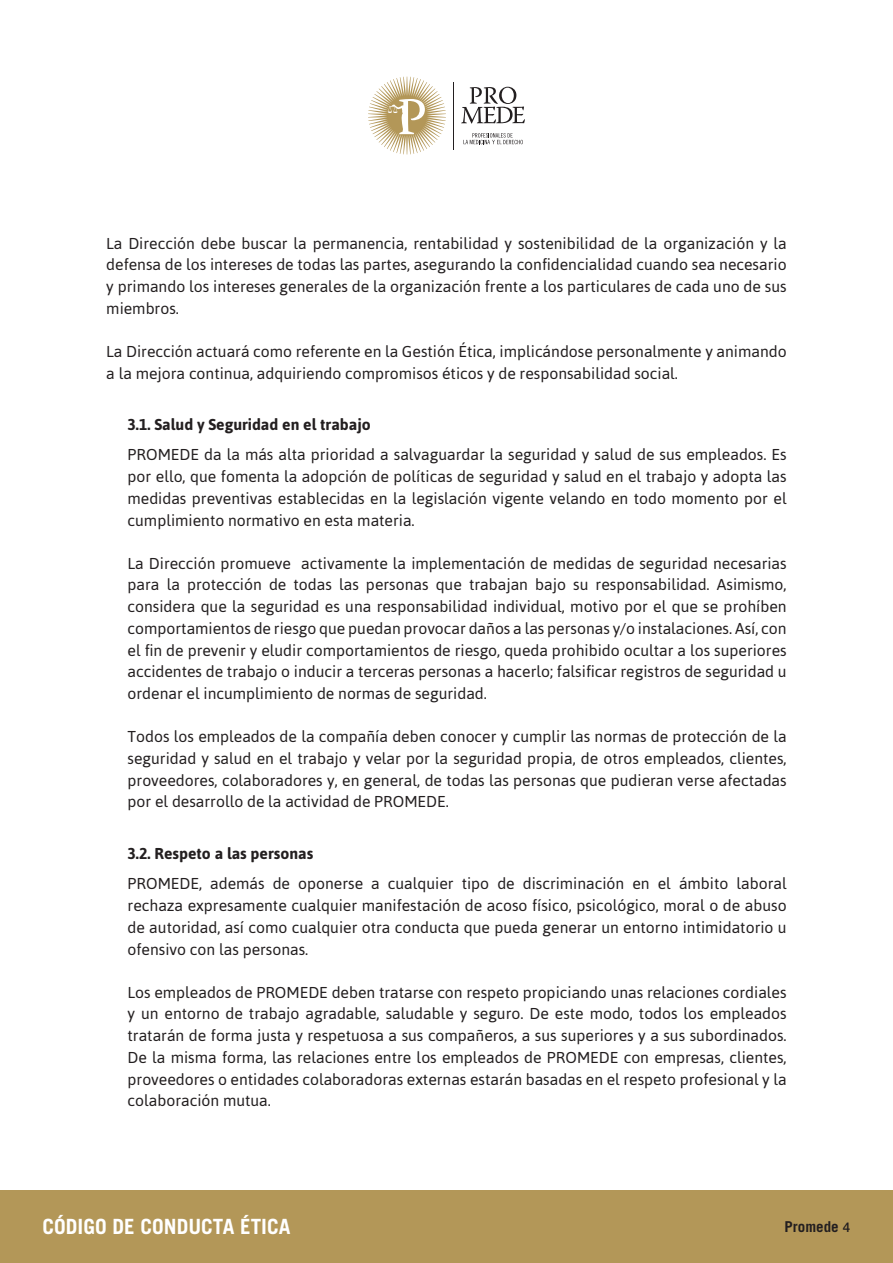
<style>
.page{position:relative;width:893px;height:1263px;background:#fff}
.page>*{position:absolute;margin:0;border:0;box-sizing:border-box;transform-origin:0 0}
.t1{font:700 21px "Trade Gothic LT Std";color:#fff}
.t2{font:15.75px/21.8px "Asap";color:#231f20;text-align:justify}
.t3{font:700 15.75px "Asap";color:#231f20}
.t4{font:700 15px "Trade Gothic LT Std";color:#231f20}
.s1{font-family:"Helvetica Neue LT Std";font-weight:500;font-size:13.5px}
</style>
<div class="page">
<div style="left:0;top:1191px;width:893px;height:72px;background:#b39758"></div>
<hr style="left:453px;top:82px;width:1px;height:67px;background:#231f20">
<svg style="left:368px;top:77px;width:78px;height:78px"></svg>
<svg style="left:463px;top:133px;width:60px;height:11px"></svg>
<svg style="left:461px;top:87px;width:64px;height:37px"></svg>
<p class="t2" style="left:106px;top:232px;width:682px">La Dirección debe buscar la permanencia, rentabilidad y sostenibilidad de la organización y la defensa de los intereses de todas las partes, asegurando la confidencialidad cuando sea necesario y primando los intereses generales de la organización frente a los particulares de cada uno de sus miembros.</p>
<p class="t2" style="left:106px;top:340px;width:682px">La Dirección actuará como referente en la Gestión Ética, implicándose personalmente y animando a la mejora continua, adquiriendo compromisos éticos y de responsabilidad social.</p>
<p class="t3" style="left:128px;top:415px;width:245px">3.1. Salud y Seguridad en el trabajo</p>
<p class="t2" style="left:128px;top:444px;width:661px">PROMEDE da la más alta prioridad a salvaguardar la seguridad y salud de sus empleados. Es por ello, que fomenta la adopción de políticas de seguridad y salud en el trabajo y adopta las medidas preventivas establecidas en la legislación vigente velando en todo momento por el cumplimiento normativo en esta materia.</p>
<p class="t2" style="left:128px;top:552px;width:661px">La Dirección promueve activamente la implementación de medidas de seguridad necesarias para la protección de todas las personas que trabajan bajo su responsabilidad. Asimismo, considera que la seguridad es una responsabilidad individual, motivo por el que se prohíben comportamientos de riesgo que puedan provocar daños a las personas y/o instalaciones. Así, con el fin de prevenir y eludir comportamientos de riesgo, queda prohibido ocultar a los superiores accidentes de trabajo o inducir a terceras personas a hacerlo; falsificar registros de seguridad u ordenar el incumplimiento de normas de seguridad.</p>
<p class="t2" style="left:128px;top:726px;width:661px">Todos los empleados de la compañía deben conocer y cumplir las normas de protección de la seguridad y salud en el trabajo y velar por la seguridad propia, de otros empleados, clientes, proveedores, colaboradores y, en general, de todas las personas que pudieran verse afectadas por el desarrollo de la actividad de PROMEDE.</p>
<p class="t3" style="left:128px;top:844px;width:187px">3.2. Respeto a las personas</p>
<p class="t2" style="left:128px;top:873px;width:661px">PROMEDE, además de oponerse a cualquier tipo de discriminación en el ámbito laboral rechaza expresamente cualquier manifestación de acoso físico, psicológico, moral o de abuso de autoridad, así como cualquier otra conducta que pueda generar un entorno intimidatorio u ofensivo con las personas.</p>
<p class="t2" style="left:128px;top:981px;width:661px">Los empleados de PROMEDE deben tratarse con respeto propiciando unas relaciones cordiales y un entorno de trabajo agradable, saludable y seguro. De este modo, todos los empleados tratarán de forma justa y respetuosa a sus compañeros, a sus superiores y a sus subordinados.<br>De la misma forma, las relaciones entre los empleados de PROMEDE con empresas, clientes, proveedores o entidades colaboradoras externas estarán basadas en el respeto profesional y la colaboración mutua.</p>
<h1 class="t1" style="left:43px;top:1214px;width:249px">CÓDIGO DE CONDUCTA ÉTICA</h1>
<p class="t4" style="left:785px;top:1218px;width:67px">Promede <span class="s1">4</span></p>
</div>
